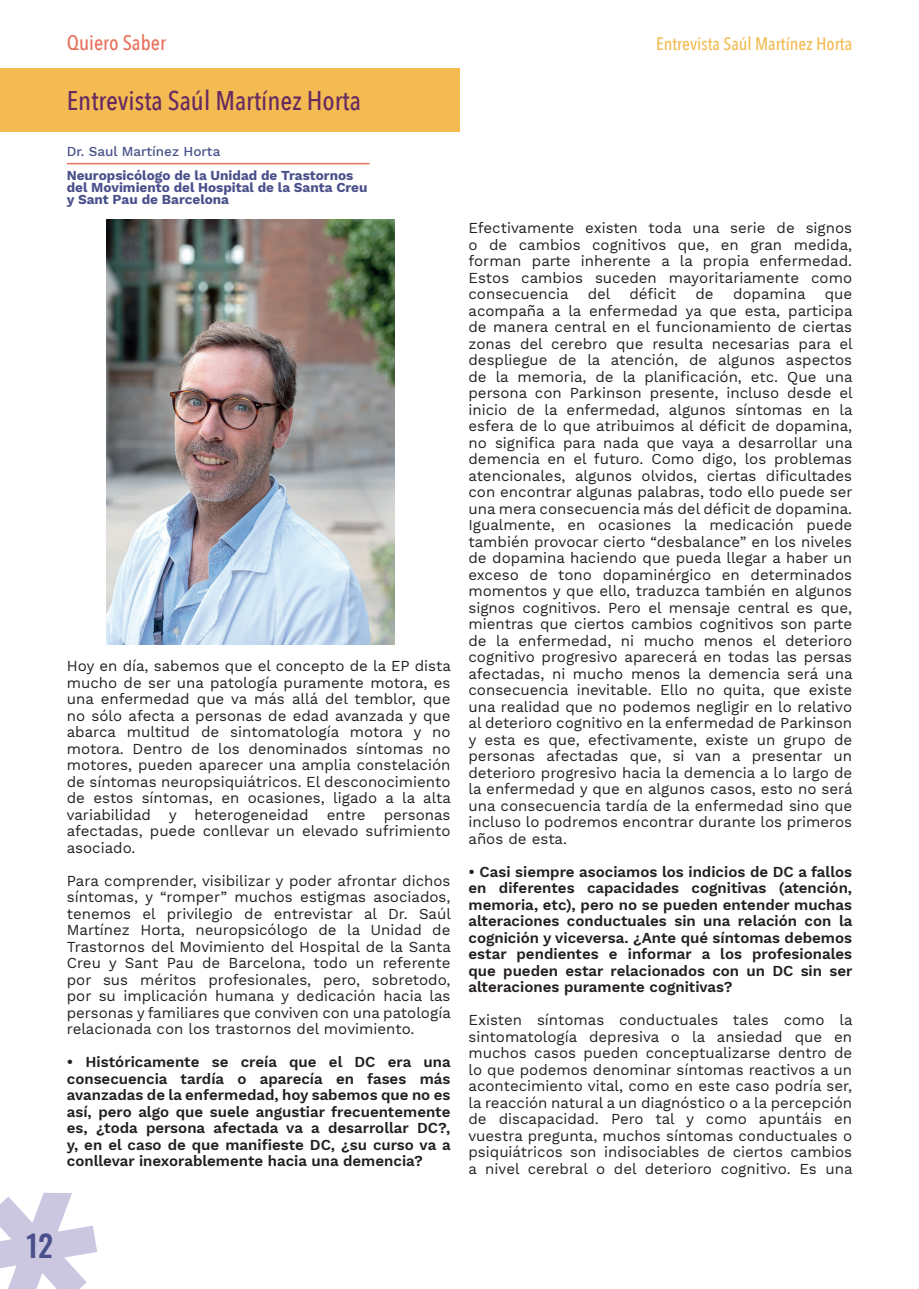
<style>
.page{position:relative;width:919px;height:1289px;background:#fff}
.page>*{position:absolute;margin:0;border:0;box-sizing:border-box;transform-origin:0 0}
.t1{font:500 30px "Oswald";color:#49508b}
.t2{font:500 27px "Avenir Next Condensed";color:#672a61}
.t3{font:500 21px "Avenir Next Condensed";color:#e8725c}
.t4{font:500 18px "Avenir Next Condensed";color:#f3bb52}
.t5{font:15px/16.5px "Work Sans";color:#231f20;text-align:justify}
.t6{font:600 15px/16.5px "Work Sans";color:#231f20;text-align:justify}
.t7{font:700 13.5px/12px "Work Sans";color:#49508b}
.t8{font:500 13.5px "Work Sans";color:#49508b}
</style>
<div class="page">
<svg style="left:0;top:1192px;width:97px;height:96px"></svg>
<div style="left:0;top:68px;width:459px;height:64px;background:#f3bb52"></div>
<hr style="left:67px;top:163px;width:302px;height:1px;background:#e8725c">
<img style="left:106px;top:219px;width:288px;height:425px">
<h3 class="t3" style="left:67px;top:30px;width:101px">Quiero Saber</h3>
<p class="t4" style="left:656px;top:33px;width:197px">Entrevista Saúl Martínez Horta</p>
<h2 class="t2" style="left:67px;top:84px;width:295px">Entrevista Saúl Martínez Horta</h2>
<p class="t8" style="left:67px;top:143px;width:155px">Dr. Saul Martínez Horta</p>
<p class="t7" style="left:67px;top:170px;width:302px">Neuropsicólogo de la Unidad de Trastornos del Movimiento del Hospital de la Santa Creu y Sant Pau de Barcelona</p>
<p class="t5" style="left:67px;top:658px;width:385px">Hoy en día, sabemos que el concepto de la EP dista mucho de ser una patología puramente motora, es una enfermedad que va más allá del temblor, que no sólo afecta a personas de edad avanzada y que abarca multitud de sintomatología motora y no motora. Dentro de los denominados síntomas no motores, pueden aparecer una amplia constelación de síntomas neuropsiquiátricos. El desconocimiento de estos síntomas, en ocasiones, ligado a la alta variabilidad y heterogeneidad entre personas afectadas, puede conllevar un elevado sufrimiento asociado.</p>
<p class="t5" style="left:67px;top:873px;width:385px">Para comprender, visibilizar y poder afrontar dichos síntomas, y “romper” muchos estigmas asociados, tenemos el privilegio de entrevistar al Dr. Saúl Martínez Horta, neuropsicólogo de la Unidad de Trastornos del Movimiento del Hospital de la Santa Creu y Sant Pau de Barcelona, todo un referente por sus méritos profesionales, pero, sobretodo, por su implicación humana y dedicación hacia las personas y familiares que conviven con una patología relacionada con los trastornos del movimiento.</p>
<p class="t6" style="left:67px;top:1054px;width:385px">• Históricamente se creía que el DC era una consecuencia tardía o aparecía en fases más avanzadas de la enfermedad, hoy sabemos que no es así, pero algo que suele angustiar frecuentemente es, ¿toda persona afectada va a desarrollar DC?, y, en el caso de que manifieste DC, ¿su curso va a conllevar inexorablemente hacia una demencia?</p>
<p class="t5" style="left:468px;top:220px;width:385px">Efectivamente existen toda una serie de signos o de cambios cognitivos que, en gran medida, forman parte inherente a la propia enfermedad.<br>Estos cambios suceden mayoritariamente como consecuencia</p>
<p class="t5" style="left:587px;top:286px;width:24px">del</p>
<p class="t5" style="left:629px;top:286px;width:48px">déficit</p>
<p class="t5" style="left:695px;top:286px;width:20px">de</p>
<p class="t5" style="left:733px;top:286px;width:74px">dopamina</p>
<p class="t5" style="left:468px;top:286px;width:385px;text-indent:356px">que acompaña a la enfermedad ya que esta, participa de manera central en el funcionamiento de ciertas zonas del cerebro que resulta necesarias para el despliegue de la atención, de algunos aspectos de la memoria, de la planificación, etc. Que una persona con Parkinson presente, incluso desde el inicio de la enfermedad, algunos síntomas en la esfera de lo que atribuimos al déficit de dopamina, no significa para nada que vaya a desarrollar una demencia en el futuro. Como digo, los problemas atencionales, algunos olvidos, ciertas dificultades con encontrar algunas palabras, todo ello puede ser una mera consecuencia más del déficit de dopamina.<br>Igualmente, en ocasiones la medicación puede también provocar cierto “desbalance” en los niveles de dopamina haciendo que pueda llegar a haber un exceso de tono dopaminérgico en determinados momentos y que ello, traduzca también en algunos signos cognitivos. Pero el mensaje central es que, mientras que ciertos cambios cognitivos son parte de la enfermedad, ni mucho menos el deterioro cognitivo progresivo aparecerá en todas las persas afectadas, ni mucho menos la demencia será una consecuencia inevitable. Ello no quita, que existe una realidad que no podemos negligir en lo relativo al deterioro cognitivo en la enfermedad de Parkinson y esta es que, efectivamente, existe un grupo de personas afectadas que, si van a presentar un deterioro progresivo hacia la demencia a lo largo de la enfermedad y que en algunos casos, esto no será una consecuencia tardía de la enfermedad sino que incluso lo podremos encontrar durante los primeros años de esta.</p>
<p class="t6" style="left:468px;top:864px;width:385px">• Casi siempre asociamos los indicios de DC a fallos en diferentes capacidades cognitivas (atención, memoria, etc), pero no se pueden entender muchas alteraciones conductuales sin una relación con la cognición y viceversa. ¿Ante qué síntomas debemos estar pendientes e informar a los profesionales que pueden estar relacionados con un DC sin ser alteraciones puramente cognitivas?</p>
<p class="t5" style="left:468px;top:1012px;width:385px">Existen síntomas conductuales tales como la sintomatología depresiva o la ansiedad que en muchos casos pueden conceptualizarse dentro de lo que podemos denominar síntomas reactivos a un acontecimiento vital, como en este caso podría ser, la reacción natural a un diagnóstico o a la percepción de discapacidad. Pero tal y como apuntáis en vuestra pregunta, muchos síntomas conductuales o psiquiátricos son indisociables de ciertos cambios a nivel cerebral o del deterioro cognitivo. Es una</p>
<h1 class="t1" style="left:27px;top:1229px;width:28px">12</h1>
</div>
